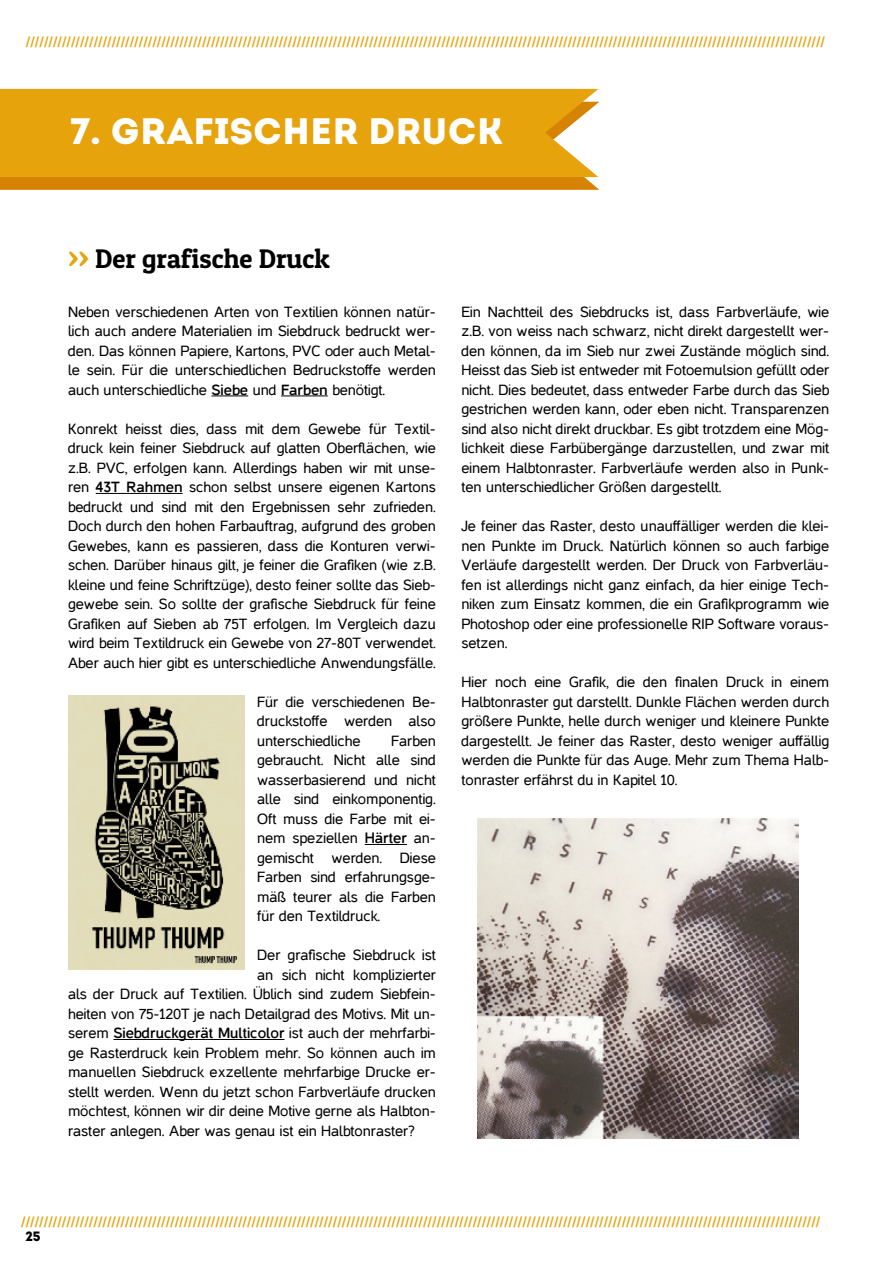
<style>
.page{position:relative;width:893px;height:1263px;background:#fff}
.page>*{position:absolute;margin:0;border:0;box-sizing:border-box;transform-origin:0 0}
.t1{font:36.75px "Intro";color:#fff}
.t2{font:27px "Patua One";color:#000}
.t3{font:15px/19.5px "Casper";color:#000;text-align:justify}
.t4{font:700 15px "Casper";color:#e6a30b}
.t5{font:13.5px "Intro";color:#000}
.s1{color:#e6a30b}
.s2{font-weight:700}
</style>
<div class="page">
<svg style="left:0;top:102px;width:599px;height:88px;background:#d7870b"></svg>
<div style="left:0;top:89px;width:598px;height:88px;background:#e6a30b"></div>
<hr style="left:211px;top:395px;width:37px;height:1px;background:#000">
<hr style="left:281px;top:395px;width:47px;height:1px;background:#000">
<hr style="left:96px;top:493px;width:87px;height:1px;background:#000">
<hr style="left:365px;top:844px;width:42px;height:1px;background:#000">
<hr style="left:113px;top:1039px;width:172px;height:1px;background:#000">
<img style="left:68px;top:695px;width:176px;height:274px">
<img style="left:478px;top:818px;width:320px;height:320px">
<p class="t4" style="left:26px;top:34px;width:801px">/////////////////////////////////////////////////////////////////////////////////////////////////////////////////////////////////////////////////////////////////////////////////</p>
<h1 class="t1" style="left:71px;top:109px;width:434px">7. GRAFISCHER DRUCK</h1>
<h2 class="t2" style="left:68px;top:241px;width:263px"><span class="s1">&gt;&gt;</span> Der grafische Druck</h2>
<p class="t3" style="left:68px;top:302px;width:369px">Neben verschiedenen Arten von Textilien können natür&shy;lich auch andere Materialien im Siebdruck bedruckt wer&shy;den. Das können Papiere, Kartons, PVC oder auch Metal&shy;le sein. Für die unterschiedlichen Bedruckstoffe werden auch unterschiedliche <span class="s2">Siebe</span> und <span class="s2">Farben</span> benötigt.</p>
<p class="t3" style="left:68px;top:419px;width:369px">Konrekt heisst dies, dass mit dem Gewebe für Textil&shy;druck kein feiner Siebdruck auf glatten Oberflächen, wie z.B. PVC, erfolgen kann. Allerdings haben wir mit unse&shy;ren <span class="s2">43T Rahmen</span> schon selbst unsere eigenen Kartons bedruckt und sind mit den Ergebnissen sehr zufrieden.<br>Doch durch den hohen Farbauftrag, aufgrund des groben Gewebes, kann es passieren, dass die Konturen verwi&shy;schen. Darüber hinaus gilt, je feiner die Grafiken (wie z.B. kleine und feine Schriftzüge), desto feiner sollte das Sieb&shy;gewebe sein. So sollte der grafische Siebdruck für feine Grafiken auf Sieben ab 75T erfolgen. Im Vergleich dazu wird beim Textildruck ein Gewebe von 27-80T verwendet.<br>Aber auch hier gibt es unterschiedliche Anwendungsfälle.</p>
<p class="t3" style="left:257px;top:692px;width:180px">Für die verschiedenen Be&shy;druckstoffe werden also unterschiedliche</p>
<p class="t3" style="left:257px;top:731px;width:180px;text-indent:134px">Farben gebraucht. Nicht alle sind wasserbasierend und nicht alle sind einkomponentig.<br>Oft muss die Farbe mit ei&shy;nem speziellen <span class="s2">Härter</span> an&shy;gemischt werden. Diese Farben sind erfahrungsge&shy;mäß teurer als die Farben für den Textildruck.</p>
<p class="t3" style="left:257px;top:945px;width:180px">Der grafische Siebdruck ist</p>
<p class="t3" style="left:257px;top:965px;width:180px">an sich nicht komplizierter</p>
<p class="t3" style="left:68px;top:984px;width:369px">als der Druck auf Textilien. Üblich sind zudem Siebfein-</p>
<p class="t3" style="left:68px;top:1004px;width:369px">heiten von 75-120T je nach Detailgrad des Motivs. Mit un-</p>
<p class="t3" style="left:68px;top:1023px;width:369px">serem <span class="s2">Siebdruckgerät Multicolor</span> ist auch der mehrfarbi-</p>
<p class="t3" style="left:68px;top:1043px;width:369px">ge Rasterdruck kein Problem mehr. So können auch im</p>
<p class="t3" style="left:68px;top:1062px;width:369px">manuellen Siebdruck exzellente mehrfarbige Drucke er-</p>
<p class="t3" style="left:68px;top:1082px;width:369px">stellt werden. Wenn du jetzt schon Farbverläufe drucken</p>
<p class="t3" style="left:68px;top:1101px;width:369px">möchtest, können wir dir deine Motive gerne als Halbton-</p>
<p class="t3" style="left:68px;top:1121px;width:348px">raster anlegen. Aber was genau ist ein Halbtonraster?</p>
<p class="t3" style="left:461px;top:302px;width:369px">Ein Nachtteil des Siebdrucks ist, dass Farbverläufe, wie z.B. von weiss nach schwarz, nicht direkt dargestellt wer&shy;den können, da im Sieb nur zwei Zustände möglich sind.<br>Heisst das Sieb ist entweder mit Fotoemulsion gefüllt oder nicht. Dies bedeutet, dass entweder Farbe durch das Sieb gestrichen werden kann, oder eben nicht. Transparenzen sind also nicht direkt druckbar. Es gibt trotzdem eine Mög&shy;lichkeit diese Farbübergänge darzustellen, und zwar mit einem Halbtonraster. Farbverläufe werden also in Punk&shy;ten unterschiedlicher Größen dargestellt.</p>
<p class="t3" style="left:461px;top:516px;width:369px">Je feiner das Raster, desto unauffälliger werden die klei&shy;nen Punkte im Druck. Natürlich können so auch farbige Verläufe dargestellt werden. Der Druck von Farbverläu&shy;fen ist allerdings nicht ganz einfach, da hier einige Tech&shy;niken zum Einsatz kommen, die ein Grafikprogramm wie Photoshop oder eine professionelle RIP Software voraus&shy;setzen.</p>
<p class="t3" style="left:461px;top:672px;width:369px">Hier noch eine Grafik, die den finalen Druck in einem Halbtonraster gut darstellt. Dunkle Flächen werden durch größere Punkte, helle durch weniger und kleinere Punkte dargestellt. Je feiner das Raster, desto weniger auffällig werden die Punkte für das Auge. Mehr zum Thema Halb&shy;tonraster erfährst du in Kapitel 10.</p>
<p class="t4" style="left:21px;top:1214px;width:801px">/////////////////////////////////////////////////////////////////////////////////////////////////////////////////////////////////////////////////////////////////////////////////</p>
<p class="t5" style="left:26px;top:1228px;width:17px">25</p>
</div>
